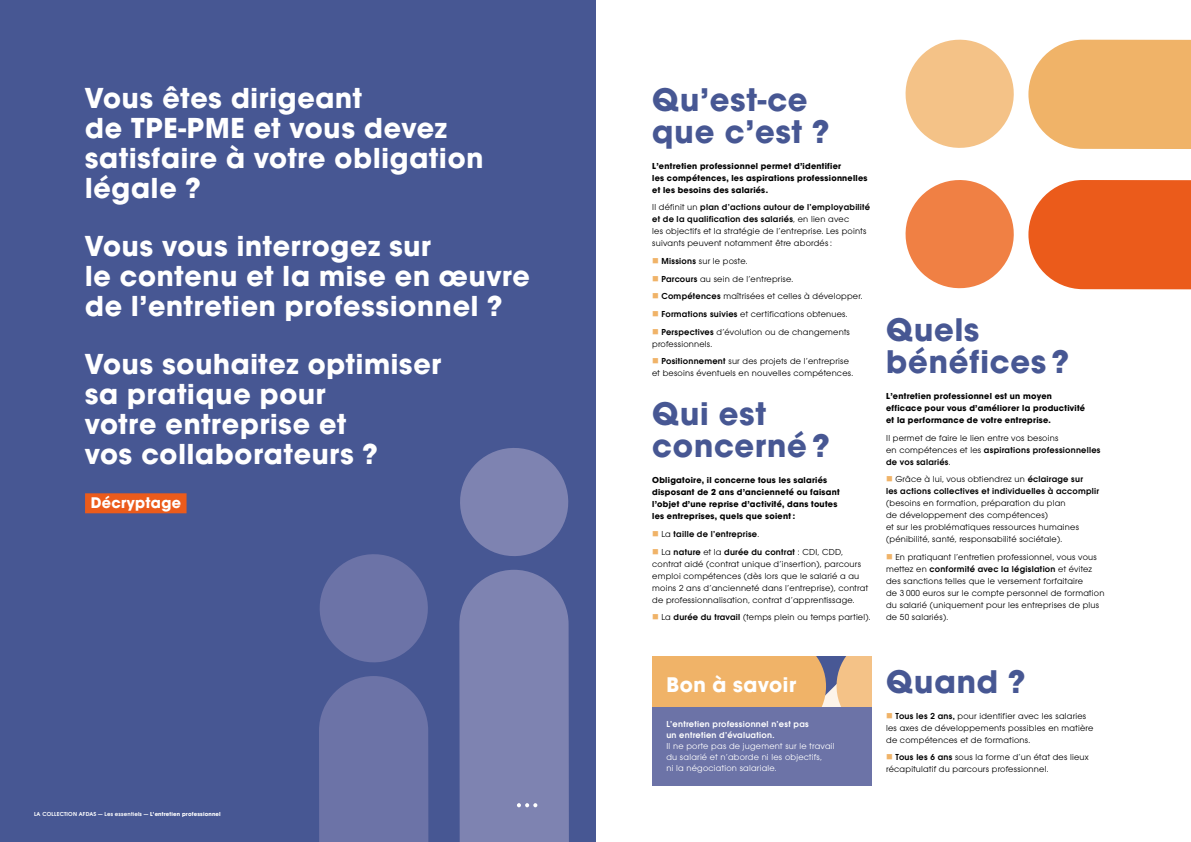
<style>
.page{position:relative;width:1191px;height:842px;background:#fff}
.page>*{position:absolute;margin:0;border:0;box-sizing:border-box;transform-origin:0 0}
.t1{font:700 34px/32px "Avalon";letter-spacing:.025em;color:#475793}
.t2{font:700 30px/30px "Avalon";letter-spacing:.025em;color:#fff}
.t3{font:700 22px "Avalon";letter-spacing:.03em;color:#fff}
.t4{font:700 16px "Avalon";letter-spacing:.03em;color:#fff}
.t5{font:9px/12px "Avalon";letter-spacing:.025em;color:#000}
.t6{font:700 9px/12px "Avalon";letter-spacing:.025em;color:#000}
.t7{font:600 9px/12px "Avalon";letter-spacing:.025em;color:#000}
.t8{font:9px/11px "Avalon";letter-spacing:.025em;color:#fff}
.t9{font:600 9px/11px "Avalon";letter-spacing:.025em;color:#fff}
.t10{font:600 6px "Avalon";letter-spacing:.025em;color:#fff}
.s1{font-weight:700}
.s2{font-weight:600}
.s3{color:#f0b368}
.s4{font-weight:400}
</style>
<div class="page">
<svg style="left:905px;top:39px;width:109px;height:109px"></svg>
<svg style="left:1028px;top:40px;width:163px;height:109px;background:#f1b873"></svg>
<svg style="left:905px;top:180px;width:109px;height:109px"></svg>
<svg style="left:1028px;top:180px;width:163px;height:110px;background:#ec682d"></svg>
<div style="left:0;top:0;width:595px;height:842px;background:#475793"></div>
<div style="left:85px;top:493px;width:101px;height:20px;background:#eb5b1b"></div>
<div style="left:652px;top:706px;width:220px;height:79px;background:#6c73a7"></div>
<svg style="left:652px;top:656px;width:220px;height:50px;background:#e8b271"></svg>
<svg style="left:460px;top:448px;width:109px;height:108px"></svg>
<svg style="left:319px;top:554px;width:109px;height:109px"></svg>
<svg style="left:319px;top:676px;width:109px;height:166px;background:#6971a5"></svg>
<div style="left:459px;top:570px;width:110px;height:272px;background:#7e83b1"></div>
<h2 class="t2" style="left:85px;top:82px;width:400px">Vous êtes dirigeant<br>de TPE-PME et vous devez satisfaire à votre obligation légale ?</h2>
<h2 class="t2" style="left:85px;top:231px;width:446px">Vous vous interrogez sur<br>le contenu et la mise en œuvre de l’entretien professionnel ?</h2>
<h2 class="t2" style="left:85px;top:349px;width:358px">Vous souhaitez optimiser sa pratique pour<br>votre entreprise et<br>vos collaborateurs ?</h2>
<h3 class="t4" style="left:91px;top:492px;width:92px">Décryptage</h3>
<p class="t10" style="left:34px;top:811px;width:188px">LA COLLECTION AFDAS — Les essentiels — <span class="s1">L’entretien professionnel</span></p>
<h1 class="t1" style="left:652px;top:83px;width:179px">Qu’est-ce que c’est ?</h1>
<p class="t6" style="left:652px;top:160px;width:217px">L’entretien professionnel permet d’identifier<br>les compétences, les aspirations professionnelles et les besoins des salariés.</p>
<p class="t5" style="left:652px;top:201px;width:219px">Il définit un <span class="s2">plan d’actions autour de l’employabilité et de la qualification des salariés</span>, en lien avec<br>les objectifs et la stratégie de l’entreprise. Les points suivants peuvent notamment être abordés:</p>
<p class="t5" style="left:652px;top:255px;width:97px"><span class="s3">■</span> <span class="s2">Missions</span> sur le poste.</p>
<p class="t5" style="left:652px;top:273px;width:143px"><span class="s3">■</span> <span class="s2">Parcours</span> au sein de l’entreprise.</p>
<p class="t5" style="left:652px;top:290px;width:212px"><span class="s3">■</span> <span class="s2">Compétences</span> maîtrisées et celles à développer.</p>
<p class="t5" style="left:652px;top:308px;width:197px"><span class="s3">■</span> <span class="s2">Formations suivies</span> et certifications obtenues.</p>
<p class="t5" style="left:652px;top:326px;width:199px"><span class="s3">■</span> <span class="s2">Perspectives</span> d’évolution ou de changements professionnels.</p>
<p class="t5" style="left:652px;top:355px;width:203px"><span class="s3">■</span> <span class="s2">Positionnement</span> sur des projets de l’entreprise et besoins éventuels en nouvelles compétences.</p>
<h1 class="t1" style="left:652px;top:398px;width:179px">Qui est concerné ?</h1>
<p class="t6" style="left:652px;top:474px;width:189px">Obligatoire, il concerne tous les salariés disposant de 2 ans d’ancienneté ou faisant l’objet d’une reprise d’activité, dans toutes les entreprises, quels que soient :</p>
<p class="t7" style="left:652px;top:528px;width:108px"><span class="s3">■</span> <span class="s4">La</span> taille de l’entreprise<span class="s4">.</span></p>
<p class="t5" style="left:652px;top:546px;width:217px"><span class="s3">■</span> La <span class="s2">nature</span> et la <span class="s2">durée du contrat</span> : CDI, CDD, contrat aidé (contrat unique d’insertion), parcours emploi compétences (dès lors que le salarié a au moins 2 ans d’ancienneté dans l’entreprise), contrat de professionnalisation, contrat d’apprentissage.</p>
<p class="t5" style="left:652px;top:611px;width:220px"><span class="s3">■</span> La <span class="s2">durée du travail</span> (temps plein ou temps partiel).</p>
<h1 class="t1" style="left:886px;top:313px;width:184px">Quels bénéfices ?</h1>
<p class="t6" style="left:886px;top:390px;width:200px">L’entretien professionnel est un moyen efficace pour vous d’améliorer la productivité et la performance de votre entreprise.</p>
<p class="t5" style="left:886px;top:432px;width:216px">Il permet de faire le lien entre vos besoins<br>en compétences et les <span class="s2">aspirations professionnelles de vos salariés</span>.</p>
<p class="t7" style="left:886px;top:473px;width:214px"><span class="s3">■</span> <span class="s4">Grâce à lui, vous obtiendrez un</span> éclairage sur<br>les actions collectives et individuelles à accomplir</p>
<p class="t5" style="left:886px;top:497px;width:194px">(besoins en formation, préparation du plan<br>de développement des compétences)<br>et sur les problématiques ressources humaines (pénibilité, santé, responsabilité sociétale).</p>
<p class="t5" style="left:886px;top:551px;width:220px"><span class="s3">■</span> En pratiquant l’entretien professionnel, vous vous mettez en <span class="s2">conformité avec la législation</span> et évitez des sanctions telles que le versement forfaitaire<br>de 3 000 euros sur le compte personnel de formation du salarié (uniquement pour les entreprises de plus de 50 salariés).</p>
<h3 class="t3" style="left:666px;top:671px;width:131px">Bon à savoir</h3>
<p class="t9" style="left:666px;top:718px;width:144px">L’entretien professionnel n’est pas un entretien d’évaluation.</p>
<p class="t8" style="left:666px;top:741px;width:170px">Il ne porte pas de jugement sur le travail du salarié et n’aborde ni les objectifs,<br>ni la négociation salariale.</p>
<h1 class="t1" style="left:886px;top:665px;width:141px">Quand ?</h1>
<p class="t5" style="left:886px;top:710px;width:209px"><span class="s3">■</span> <span class="s2">Tous les 2 ans,</span> pour identifier avec les salaries les axes de développements possibles en matière de compétences et de formations.</p>
<p class="t5" style="left:886px;top:751px;width:204px"><span class="s3">■</span> <span class="s2">Tous les 6 ans</span> sous la forme d’un état des lieux récapitulatif du parcours professionnel.</p>
</div>
